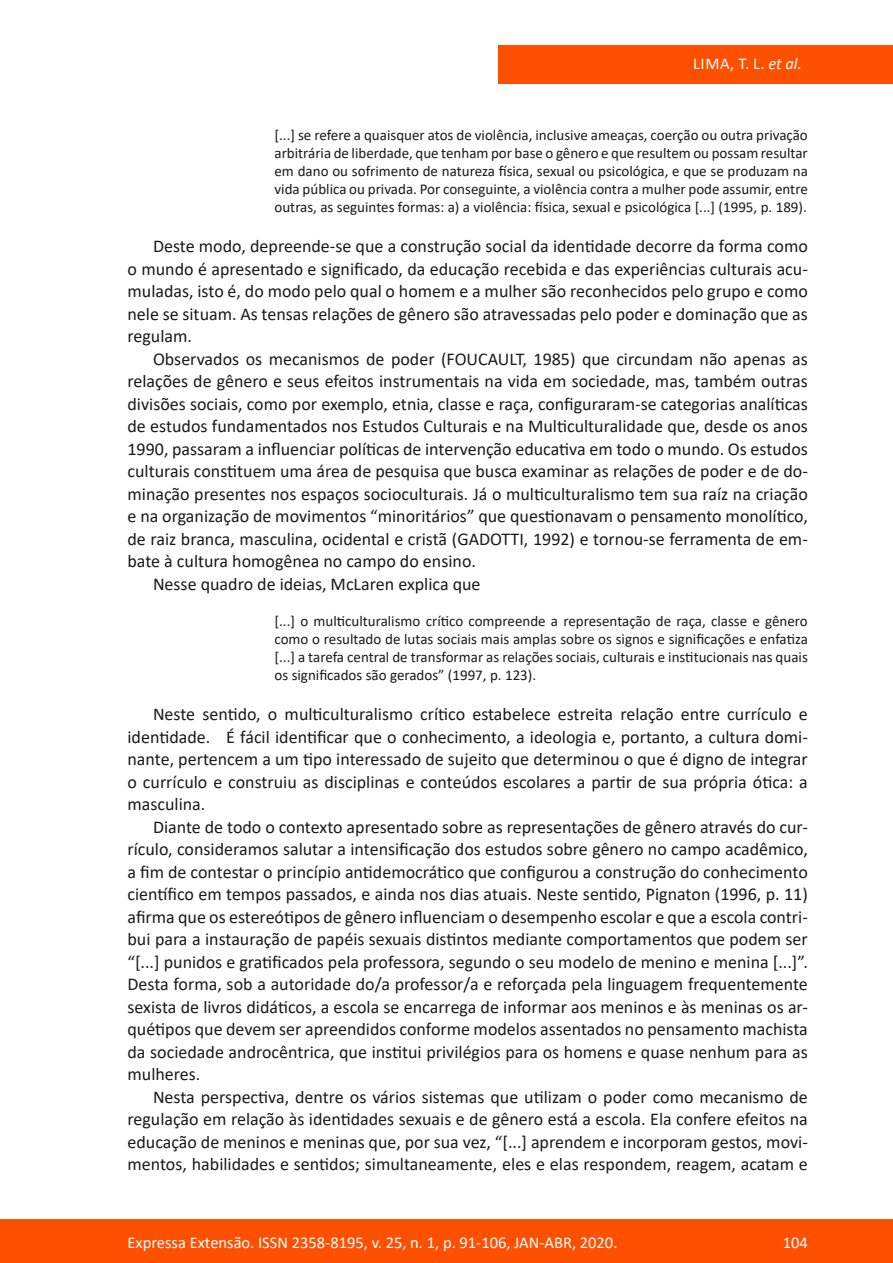
<style>
.page{position:relative;width:893px;height:1263px;background:#fff}
.page>*{position:absolute;margin:0;border:0;box-sizing:border-box;transform-origin:0 0}
.texto{font:18px/22.5px "Calibri";color:#1a1a1a;text-align:justify}
.t1{font:16.5px "Calibri";color:#fff}
.citação{font:15px/18px "Calibri";color:#1a1a1a;text-align:justify}
.s1{font-style:italic}
</style>
<div class="page">
<div style="left:0;top:1219px;width:893px;height:44px;background:#ff4f00"></div>
<div style="left:498px;top:45px;width:395px;height:39px;background:#ff4f00"></div>
<p class="t1" style="left:693px;top:52px;width:110px">LIMA, T. L. <span class="s1">et al.</span></p>
<p class="citação" style="left:274px;top:125px;width:535px">[...] se refere a quaisquer atos de violência, inclusive ameaças, coerção ou outra privação arbitrária de liberdade, que tenham por base o gênero e que resultem ou possam resultar em dano ou sofrimento de natureza física, sexual ou psicológica, e que se produzam na vida pública ou privada. Por conseguinte, a violência contra a mulher pode assumir, entre outras, as seguintes formas: a) a violência: física, sexual e psicológica [...] (1995, p. 189).</p>
<p class="texto" style="left:128px;top:234px;width:682px;text-indent:26px">Deste modo, depreende-se que a construção social da identidade decorre da forma como o mundo é apresentado e significado, da educação recebida e das experiências culturais acu&shy;muladas, isto é, do modo pelo qual o homem e a mulher são reconhecidos pelo grupo e como nele se situam. As tensas relações de gênero são atravessadas pelo poder e dominação que as regulam.</p>
<p class="texto" style="left:128px;top:347px;width:682px;text-indent:26px">Observados os mecanismos de poder (FOUCAULT, 1985) que circundam não apenas as relações de gênero e seus efeitos instrumentais na vida em sociedade, mas, também outras divisões sociais, como por exemplo, etnia, classe e raça, configuraram-se categorias analíticas de estudos fundamentados nos Estudos Culturais e na Multiculturalidade que, desde os anos 1990, passaram a influenciar políticas de intervenção educativa em todo o mundo. Os estudos culturais constituem uma área de pesquisa que busca examinar as relações de poder e de do&shy;minação presentes nos espaços socioculturais. Já o multiculturalismo tem sua raíz na criação e na organização de movimentos “minoritários” que questionavam o pensamento monolítico, de raiz branca, masculina, ocidental e cristã (GADOTTI, 1992) e tornou-se ferramenta de em&shy;bate à cultura homogênea no campo do ensino.</p>
<p class="texto" style="left:153px;top:572px;width:329px">Nesse quadro de ideias, McLaren explica que</p>
<p class="citação" style="left:274px;top:611px;width:535px">[...] o multiculturalismo crítico compreende a representação de raça, classe e gênero como o resultado de lutas sociais mais amplas sobre os signos e significações e enfatiza [...] a tarefa central de transformar as relações sociais, culturais e institucionais nas quais os significados são gerados” (1997, p. 123).</p>
<p class="texto" style="left:128px;top:702px;width:682px;text-indent:26px">Neste sentido, o multiculturalismo crítico estabelece estreita relação entre currículo e identidade. É fácil identificar que o conhecimento, a ideologia e, portanto, a cultura domi&shy;nante, pertencem a um tipo interessado de sujeito que determinou o que é digno de integrar o currículo e construiu as disciplinas e conteúdos escolares a partir de sua própria ótica: a masculina.</p>
<p class="texto" style="left:128px;top:815px;width:682px;text-indent:26px">Diante de todo o contexto apresentado sobre as representações de gênero através do cur&shy;rículo, consideramos salutar a intensificação dos estudos sobre gênero no campo acadêmico, a fim de contestar o princípio antidemocrático que configurou a construção do conhecimento científico em tempos passados, e ainda nos dias atuais. Neste sentido, Pignaton (1996, p. 11) afirma que os estereótipos de gênero influenciam o desempenho escolar e que a escola contri&shy;bui para a instauração de papéis sexuais distintos mediante comportamentos que podem ser “[...] punidos e gratificados pela professora, segundo o seu modelo de menino e menina [...]”.<br>Desta forma, sob a autoridade do/a professor/a e reforçada pela linguagem frequentemente sexista de livros didáticos, a escola se encarrega de informar aos meninos e às meninas os ar&shy;quétipos que devem ser apreendidos conforme modelos assentados no pensamento machista da sociedade androcêntrica, que institui privilégios para os homens e quase nenhum para as mulheres.</p>
<p class="texto" style="left:128px;top:1085px;width:682px;text-indent:26px">Nesta perspectiva, dentre os vários sistemas que utilizam o poder como mecanismo de regulação em relação às identidades sexuais e de gênero está a escola. Ela confere efeitos na educação de meninos e meninas que, por sua vez, “[...] aprendem e incorporam gestos, movi&shy;mentos, habilidades e sentidos; simultaneamente, eles e elas respondem, reagem, acatam e</p>
<p class="t1" style="left:128px;top:1230px;width:491px">Expressa Extensão. ISSN 2358-8195, v. 25, n. 1, p. 91-106, JAN-ABR, 2020.</p>
<p class="t1" style="left:783px;top:1230px;width:27px">104</p>
</div>
